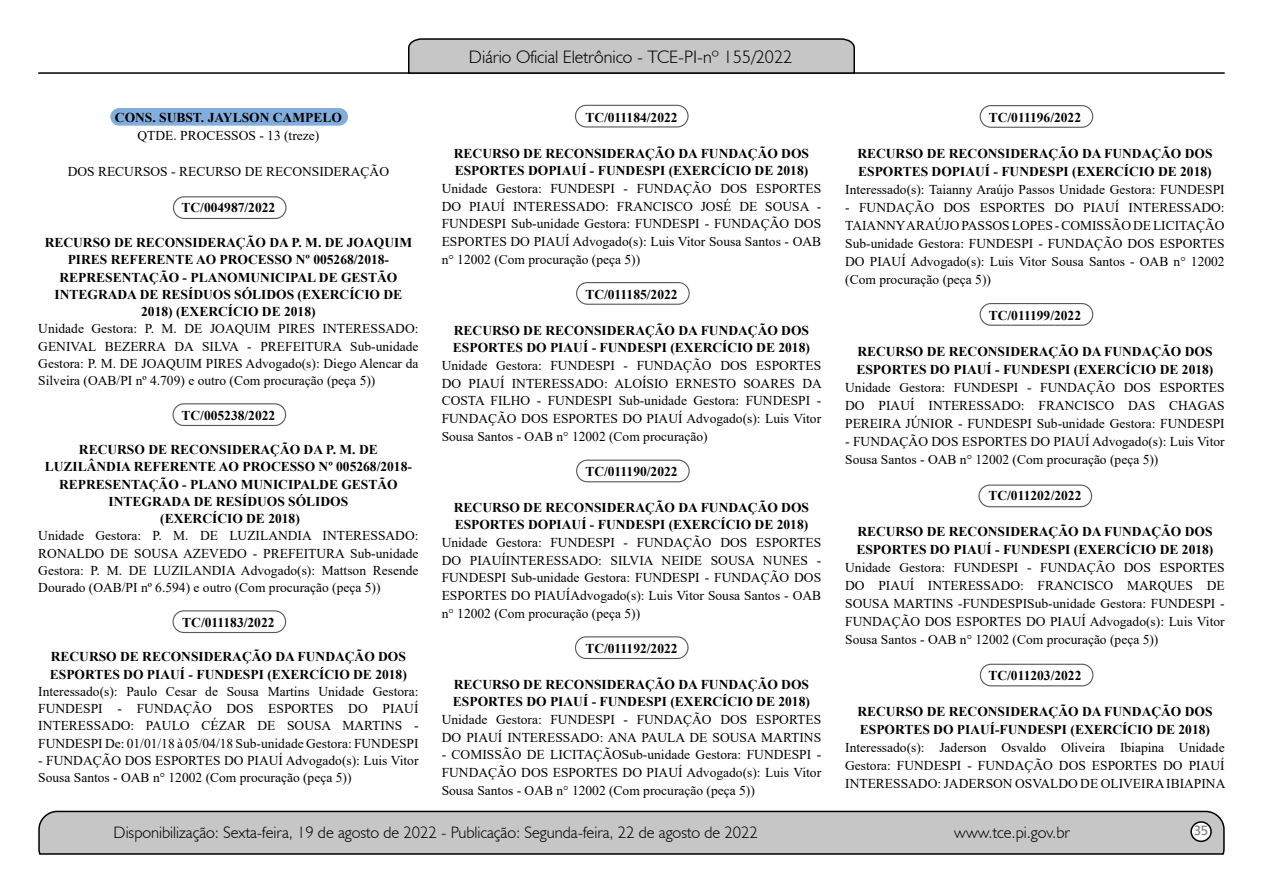
<style>
.page{position:relative;width:1263px;height:893px;background:#fff}
.page>*{position:absolute;margin:0;border:0;box-sizing:border-box;transform-origin:0 0}
.t1{font:300 18px "Humanist 521 BT";color:#000}
.t2{font:300 16.5px "Humanist 521 BT";color:#000}
.t3{font:15px "Estrangelo Edessa";color:#808080}
.t4{font:13.5px/17.7px "Times New Roman";color:#000;text-align:justify}
.t5{font:700 13.5px/17.2px "Times New Roman";color:#000}
</style>
<div class="page">
<svg style="left:38px;top:810px;width:1187px;height:45px;background:#b9b9b9"></svg>
<div style="left:1191px;top:822px;width:20px;height:19px;background:#fff;border-radius:50%"></div>
<div style="left:1190px;top:821px;width:22px;height:21px;border:2px solid #000;border-radius:50%"></div>
<hr style="left:38px;top:72px;width:1187px;height:2px;background:#000">
<svg style="left:407px;top:38px;width:449px;height:36px;background:#b4b4b4"></svg>
<div style="left:110px;top:108px;width:238px;height:18px;background:#82aedd;border-radius:9px"></div>
<div style="left:173px;top:196px;width:113px;height:23px;border:1px solid #575756;border-radius:11px"></div>
<div style="left:172px;top:403px;width:114px;height:23px;border:1px solid #575756;border-radius:11px"></div>
<div style="left:172px;top:610px;width:114px;height:23px;border:1px solid #575756;border-radius:11px"></div>
<div style="left:575px;top:105px;width:113px;height:23px;border:1px solid #575756;border-radius:11px"></div>
<div style="left:576px;top:282px;width:114px;height:23px;border:1px solid #575756;border-radius:11px"></div>
<div style="left:576px;top:460px;width:114px;height:22px;border:1px solid #575756;border-radius:11px"></div>
<div style="left:575px;top:636px;width:113px;height:23px;border:1px solid #575756;border-radius:11px"></div>
<div style="left:979px;top:105px;width:114px;height:23px;border:1px solid #575756;border-radius:11px"></div>
<div style="left:979px;top:303px;width:114px;height:23px;border:1px solid #575756;border-radius:11px"></div>
<div style="left:978px;top:485px;width:114px;height:22px;border:1px solid #575756;border-radius:11px"></div>
<div style="left:980px;top:664px;width:113px;height:22px;border:1px solid #575756;border-radius:11px"></div>
<p class="t5" style="left:115px;top:108px;width:228px">CONS. SUBST. JAYLSON CAMPELO</p>
<p class="t4" style="left:137px;top:126px;width:183px">QTDE. PROCESSOS - 13 (treze)</p>
<p class="t4" style="left:68px;top:162px;width:323px">DOS RECURSOS - RECURSO DE RECONSIDERAÇÃO</p>
<p class="t5" style="left:182px;top:198px;width:95px">TC/004987/2022</p>
<p class="t5" style="left:45px;top:234px;width:369px;text-align:center">RECURSO DE RECONSIDERAÇÃO DA P. M. DE JOAQUIM PIRES REFERENTE AO PROCESSO Nº 005268/2018- REPRESENTAÇÃO - PLANOMUNICIPAL DE GESTÃO INTEGRADA DE RESÍDUOS SÓLIDOS (EXERCÍCIO DE 2018) (EXERCÍCIO DE 2018)</p>
<p class="t4" style="left:38px;top:320px;width:382px;line-height:17.2px">Unidade Gestora: P. M. DE JOAQUIM PIRES INTERESSADO:<br>GENIVAL BEZERRA DA SILVA - PREFEITURA Sub-unidade Gestora: P. M. DE JOAQUIM PIRES Advogado(s): Diego Alencar da Silveira (OAB/PI nº 4.709) e outro (Com procuração (peça 5))</p>
<p class="t5" style="left:182px;top:406px;width:95px">TC/005238/2022</p>
<p class="t5" style="left:45px;top:441px;width:369px;text-align:center">RECURSO DE RECONSIDERAÇÃO DA P. M. DE LUZILÂNDIA REFERENTE AO PROCESSO Nº 005268/2018- REPRESENTAÇÃO - PLANO MUNICIPALDE GESTÃO INTEGRADA DE RESÍDUOS SÓLIDOS<br>(EXERCÍCIO DE 2018)</p>
<p class="t4" style="left:38px;top:527px;width:382px;line-height:17.2px">Unidade Gestora: P. M. DE LUZILANDIA INTERESSADO:<br>RONALDO DE SOUSA AZEVEDO - PREFEITURA Sub-unidade Gestora: P. M. DE LUZILANDIA Advogado(s): Mattson Resende Dourado (OAB/PI nº 6.594) e outro (Com procuração (peça 5))</p>
<p class="t5" style="left:182px;top:613px;width:94px">TC/011183/2022</p>
<p class="t5" style="left:50px;top:648px;width:358px">RECURSO DE RECONSIDERAÇÃO DA FUNDAÇÃO DOS<br>ESPORTES DO PIAUÍ - FUNDESPI (EXERCÍCIO DE 2018)</p>
<p class="t4" style="left:38px;top:682px;width:382px;line-height:17.2px">Interessado(s): Paulo Cesar de Sousa Martins Unidade Gestora:<br>FUNDESPI - FUNDAÇÃO DOS ESPORTES DO PIAUÍ INTERESSADO: PAULO CÉZAR DE SOUSA MARTINS - FUNDESPI De: 01/01/18 à 05/04/18 Sub-unidade Gestora: FUNDESPI</p>
<p class="t4" style="left:38px;top:751px;width:382px;line-height:17.2px">- FUNDAÇÃO DOS ESPORTES DO PIAUÍ Advogado(s): Luis Vitor<br>Sousa Santos - OAB n° 12002 (Com procuração (peça 5))</p>
<h1 class="t1" style="left:469px;top:46px;width:325px">Diário Oficial Eletrônico - TCE-PI-nº 155/2022</h1>
<p class="t5" style="left:585px;top:108px;width:94px">TC/011184/2022</p>
<p class="t5" style="left:454px;top:144px;width:357px;line-height:17.7px">RECURSO DE RECONSIDERAÇÃO DA FUNDAÇÃO DOS<br>ESPORTES DOPIAUÍ - FUNDESPI (EXERCÍCIO DE 2018)</p>
<p class="t4" style="left:442px;top:179px;width:381px">Unidade Gestora: FUNDESPI - FUNDAÇÃO DOS ESPORTES DO PIAUÍ INTERESSADO: FRANCISCO JOSÉ DE SOUSA - FUNDESPI Sub-unidade Gestora: FUNDESPI - FUNDAÇÃO DOS ESPORTES DO PIAUÍ Advogado(s): Luis Vitor Sousa Santos - OAB n° 12002 (Com procuração (peça 5))</p>
<p class="t5" style="left:585px;top:286px;width:94px">TC/011185/2022</p>
<p class="t5" style="left:453px;top:321px;width:358px;line-height:17.7px">RECURSO DE RECONSIDERAÇÃO DA FUNDAÇÃO DOS<br>ESPORTES DO PIAUÍ - FUNDESPI (EXERCÍCIO DE 2018)</p>
<p class="t4" style="left:442px;top:356px;width:382px">Unidade Gestora: FUNDESPI - FUNDAÇÃO DOS ESPORTES DO PIAUÍ INTERESSADO: ALOÍSIO ERNESTO SOARES DA COSTA FILHO - FUNDESPI Sub-unidade Gestora: FUNDESPI - FUNDAÇÃO DOS ESPORTES DO PIAUÍ Advogado(s): Luis Vitor Sousa Santos - OAB n° 12002 (Com procuração)</p>
<p class="t5" style="left:585px;top:463px;width:94px">TC/011190/2022</p>
<p class="t5" style="left:454px;top:498px;width:357px;line-height:17.7px">RECURSO DE RECONSIDERAÇÃO DA FUNDAÇÃO DOS<br>ESPORTES DOPIAUÍ - FUNDESPI (EXERCÍCIO DE 2018)</p>
<p class="t4" style="left:442px;top:533px;width:381px">Unidade Gestora: FUNDESPI - FUNDAÇÃO DOS ESPORTES DO PIAUÍINTERESSADO: SILVIA NEIDE SOUSA NUNES - FUNDESPI Sub-unidade Gestora: FUNDESPI - FUNDAÇÃO DOS ESPORTES DO PIAUÍAdvogado(s): Luis Vitor Sousa Santos - OAB n° 12002 (Com procuração (peça 5))</p>
<p class="t5" style="left:585px;top:640px;width:94px">TC/011192/2022</p>
<p class="t5" style="left:453px;top:675px;width:358px;line-height:17.7px">RECURSO DE RECONSIDERAÇÃO DA FUNDAÇÃO DOS<br>ESPORTES DO PIAUÍ - FUNDESPI (EXERCÍCIO DE 2018)</p>
<p class="t4" style="left:442px;top:710px;width:381px">Unidade Gestora: FUNDESPI - FUNDAÇÃO DOS ESPORTES<br>DO PIAUÍ INTERESSADO: ANA PAULA DE SOUSA MARTINS</p>
<p class="t4" style="left:442px;top:745px;width:381px">- COMISSÃO DE LICITAÇÃOSub-unidade Gestora: FUNDESPI - FUNDAÇÃO DOS ESPORTES DO PIAUÍ Advogado(s): Luis Vitor Sousa Santos - OAB n° 12002 (Com procuração (peça 5))</p>
<p class="t5" style="left:989px;top:108px;width:94px">TC/011196/2022</p>
<p class="t5" style="left:857px;top:144px;width:357px;line-height:18px">RECURSO DE RECONSIDERAÇÃO DA FUNDAÇÃO DOS<br>ESPORTES DOPIAUÍ - FUNDESPI (EXERCÍCIO DE 2018)</p>
<p class="t4" style="left:845px;top:180px;width:381px">Interessado(s): Taianny Araújo Passos Unidade Gestora: FUNDESPI</p>
<p class="t4" style="left:845px;top:198px;width:381px">- FUNDAÇÃO DOS ESPORTES DO PIAUÍ INTERESSADO:<br>TAIANNY ARAÚJO PASSOS LOPES - COMISSÃO DE LICITAÇÃO Sub-unidade Gestora: FUNDESPI - FUNDAÇÃO DOS ESPORTES DO PIAUÍ Advogado(s): Luis Vitor Sousa Santos - OAB n° 12002 (Com procuração (peça 5))</p>
<p class="t5" style="left:989px;top:306px;width:94px">TC/011199/2022</p>
<p class="t5" style="left:856px;top:342px;width:358px;line-height:18px">RECURSO DE RECONSIDERAÇÃO DA FUNDAÇÃO DOS<br>ESPORTES DO PIAUÍ - FUNDESPI (EXERCÍCIO DE 2018)</p>
<p class="t4" style="left:845px;top:378px;width:381px">Unidade Gestora: FUNDESPI - FUNDAÇÃO DOS ESPORTES DO PIAUÍ INTERESSADO: FRANCISCO DAS CHAGAS PEREIRA JÚNIOR - FUNDESPI Sub-unidade Gestora: FUNDESPI</p>
<p class="t4" style="left:845px;top:432px;width:381px">- FUNDAÇÃO DOS ESPORTES DO PIAUÍ Advogado(s): Luis Vitor<br>Sousa Santos - OAB n° 12002 (Com procuração (peça 5))</p>
<p class="t5" style="left:988px;top:486px;width:95px">TC/011202/2022</p>
<p class="t5" style="left:856px;top:522px;width:358px;line-height:18px">RECURSO DE RECONSIDERAÇÃO DA FUNDAÇÃO DOS<br>ESPORTES DO PIAUÍ - FUNDESPI (EXERCÍCIO DE 2018)</p>
<p class="t4" style="left:845px;top:558px;width:381px">Unidade Gestora: FUNDESPI - FUNDAÇÃO DOS ESPORTES DO PIAUÍ INTERESSADO: FRANCISCO MARQUES DE SOUSA MARTINS -FUNDESPISub-unidade Gestora: FUNDESPI - FUNDAÇÃO DOS ESPORTES DO PIAUÍ Advogado(s): Luis Vitor Sousa Santos - OAB n° 12002 (Com procuração (peça 5))</p>
<p class="t5" style="left:988px;top:666px;width:95px">TC/011203/2022</p>
<p class="t5" style="left:857px;top:702px;width:357px;line-height:18px">RECURSO DE RECONSIDERAÇÃO DA FUNDAÇÃO DOS<br>ESPORTES DO PIAUÍ-FUNDESPI (EXERCÍCIO DE 2018)</p>
<p class="t4" style="left:845px;top:738px;width:382px">Interessado(s): Jaderson Osvaldo Oliveira Ibiapina Unidade Gestora: FUNDESPI - FUNDAÇÃO DOS ESPORTES DO PIAUÍ INTERESSADO: JADERSON OSVALDO DE OLIVEIRA IBIAPINA</p>
<p class="t2" style="left:114px;top:822px;width:646px">Disponibilização: Sexta-feira, 19 de agosto de 2022 - Publicação: Segunda-feira, 22 de agosto de 2022</p>
<p class="t2" style="left:954px;top:822px;width:117px">www.tce.pi.gov.br</p>
<p class="t3" style="left:1194px;top:823px;width:16px">35</p>
</div>
